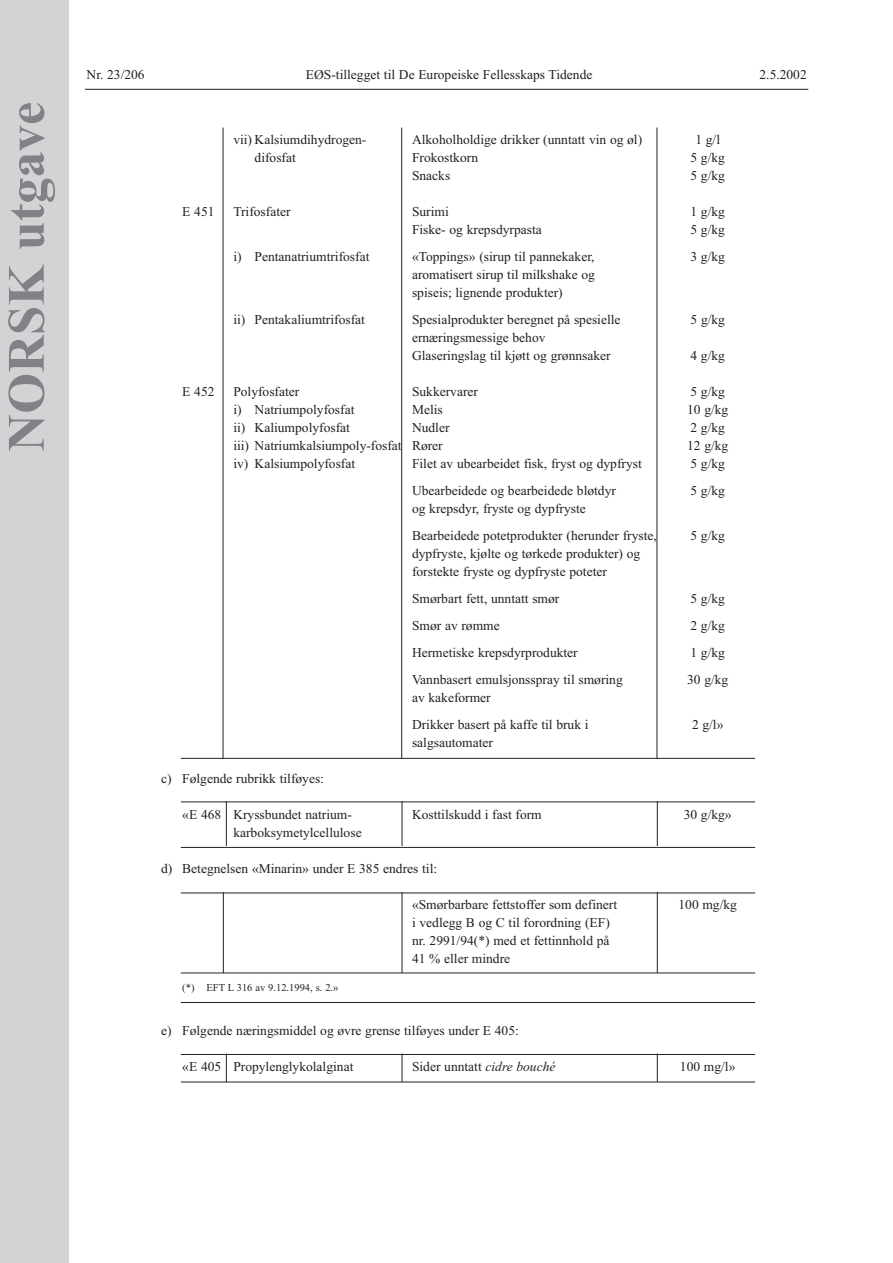
<style>
.page{position:relative;width:893px;height:1263px;background:#fff}
.page>*{position:absolute;margin:0;border:0;box-sizing:border-box;transform-origin:0 0}
.t1{font:700 52.5px "Times New Roman";color:#808285}
.t2{font:13.5px/18px "Times New Roman";color:#231f20}
.t3{font:10.5px "Times New Roman";color:#231f20}
.s1{font-style:italic}
</style>
<div class="page">
<hr style="left:85px;top:89px;width:723px;height:1px;background:#231f20">
<div style="left:0;top:0;width:68px;height:1263px;background:#d1d3d4"></div>
<hr style="left:223px;top:128px;width:1px;height:630px;background:#231f20">
<hr style="left:401px;top:128px;width:1px;height:630px;background:#231f20">
<hr style="left:656px;top:128px;width:1px;height:630px;background:#231f20">
<hr style="left:181px;top:758px;width:574px;height:1px;background:#231f20">
<hr style="left:181px;top:802px;width:574px;height:1px;background:#231f20">
<hr style="left:181px;top:847px;width:574px;height:1px;background:#231f20">
<hr style="left:226px;top:801px;width:1px;height:45px;background:#231f20">
<hr style="left:401px;top:801px;width:1px;height:45px;background:#231f20">
<hr style="left:657px;top:801px;width:1px;height:45px;background:#231f20">
<hr style="left:181px;top:1054px;width:574px;height:1px;background:#231f20">
<hr style="left:181px;top:1082px;width:574px;height:1px;background:#231f20">
<svg style="left:226px;top:1055px;width:1px;height:27px"></svg>
<svg style="left:401px;top:1055px;width:1px;height:27px"></svg>
<svg style="left:657px;top:1055px;width:1px;height:27px"></svg>
<hr style="left:181px;top:893px;width:574px;height:1px;background:#231f20">
<hr style="left:181px;top:973px;width:574px;height:1px;background:#231f20">
<hr style="left:181px;top:1002px;width:574px;height:1px;background:#231f20">
<hr style="left:223px;top:892px;width:1px;height:81px;background:#231f20">
<hr style="left:401px;top:892px;width:1px;height:81px;background:#231f20">
<hr style="left:657px;top:892px;width:1px;height:81px;background:#231f20">
<h1 class="t1" style="left:9px;top:452px;width:351px;rotate:-90deg">NORSK utgave</h1>
<p class="t2" style="left:87px;top:67px;width:60px">Nr. 23/206</p>
<p class="t2" style="left:306px;top:67px;width:288px">EØS-tillegget til De Europeiske Fellesskaps Tidende</p>
<p class="t2" style="left:759px;top:67px;width:49px">2.5.2002</p>
<p class="t2" style="left:233px;top:132px;width:135px">vii) Kalsiumdihydrogen-</p>
<p class="t2" style="left:412px;top:132px;width:232px">Alkoholholdige drikker (unntatt vin og øl)</p>
<p class="t2" style="left:695px;top:132px;width:26px">1 g/l</p>
<p class="t2" style="left:254px;top:150px;width:43px">difosfat</p>
<p class="t2" style="left:412px;top:150px;width:68px">Frokostkorn</p>
<p class="t2" style="left:690px;top:150px;width:36px">5 g/kg</p>
<p class="t2" style="left:412px;top:168px;width:40px">Snacks</p>
<p class="t2" style="left:690px;top:168px;width:36px">5 g/kg</p>
<p class="t2" style="left:182px;top:204px;width:34px">E 451</p>
<p class="t2" style="left:233px;top:204px;width:59px">Trifosfater</p>
<p class="t2" style="left:412px;top:204px;width:38px">Surimi</p>
<p class="t2" style="left:690px;top:204px;width:36px">1 g/kg</p>
<p class="t2" style="left:412px;top:222px;width:131px">Fiske- og krepsdyrpasta</p>
<p class="t2" style="left:690px;top:222px;width:36px">5 g/kg</p>
<p class="t2" style="left:233px;top:249px;width:137px">i) Pentanatriumtrifosfat</p>
<p class="t2" style="left:412px;top:249px;width:184px">«Toppings» (sirup til pannekaker,</p>
<p class="t2" style="left:690px;top:249px;width:36px">3 g/kg</p>
<p class="t2" style="left:412px;top:267px;width:184px">aromatisert sirup til milkshake og spiseis; lignende produkter)</p>
<p class="t2" style="left:233px;top:312px;width:133px">ii) Pentakaliumtrifosfat</p>
<p class="t2" style="left:412px;top:312px;width:210px">Spesialprodukter beregnet på spesielle</p>
<p class="t2" style="left:690px;top:312px;width:36px">5 g/kg</p>
<p class="t2" style="left:412px;top:330px;width:200px">ernæringsmessige behov<br>Glaseringslag til kjøtt og grønnsaker</p>
<p class="t2" style="left:690px;top:348px;width:36px">4 g/kg</p>
<p class="t2" style="left:182px;top:384px;width:34px">E 452</p>
<p class="t2" style="left:233px;top:384px;width:67px">Polyfosfater</p>
<p class="t2" style="left:412px;top:384px;width:67px">Sukkervarer</p>
<p class="t2" style="left:690px;top:384px;width:36px">5 g/kg</p>
<p class="t2" style="left:233px;top:402px;width:123px">i) Natriumpolyfosfat</p>
<p class="t2" style="left:412px;top:402px;width:32px">Melis</p>
<p class="t2" style="left:687px;top:402px;width:43px">10 g/kg</p>
<p class="t2" style="left:233px;top:420px;width:118px">ii) Kaliumpolyfosfat</p>
<p class="t2" style="left:412px;top:420px;width:39px">Nudler</p>
<p class="t2" style="left:690px;top:420px;width:36px">2 g/kg</p>
<p class="t2" style="left:233px;top:438px;width:211px">iii) Natriumkalsiumpoly-fosfat Rører</p>
<p class="t2" style="left:687px;top:438px;width:43px">12 g/kg</p>
<p class="t2" style="left:233px;top:456px;width:123px">iv) Kalsiumpolyfosfat</p>
<p class="t2" style="left:412px;top:456px;width:231px">Filet av ubearbeidet fisk, fryst og dypfryst</p>
<p class="t2" style="left:690px;top:456px;width:36px">5 g/kg</p>
<p class="t2" style="left:412px;top:483px;width:205px">Ubearbeidede og bearbeidede bløtdyr</p>
<p class="t2" style="left:690px;top:483px;width:36px">5 g/kg</p>
<p class="t2" style="left:412px;top:496px;width:246px;line-height:27px">og krepsdyr, fryste og dypfryste<br>Bearbeidede potetprodukter (herunder fryste,</p>
<p class="t2" style="left:690px;top:528px;width:36px">5 g/kg</p>
<p class="t2" style="left:412px;top:546px;width:230px">dypfryste, kjølte og tørkede produkter) og forstekte fryste og dypfryste poteter</p>
<p class="t2" style="left:412px;top:591px;width:149px">Smørbart fett, unntatt smør</p>
<p class="t2" style="left:690px;top:591px;width:36px">5 g/kg</p>
<p class="t2" style="left:412px;top:618px;width:89px">Smør av rømme</p>
<p class="t2" style="left:690px;top:618px;width:36px">2 g/kg</p>
<p class="t2" style="left:412px;top:645px;width:167px">Hermetiske krepsdyrprodukter</p>
<p class="t2" style="left:690px;top:645px;width:36px">1 g/kg</p>
<p class="t2" style="left:412px;top:672px;width:212px">Vannbasert emulsjonsspray til smøring</p>
<p class="t2" style="left:687px;top:672px;width:43px">30 g/kg</p>
<p class="t2" style="left:412px;top:685px;width:178px;line-height:27px">av kakeformer<br>Drikker basert på kaffe til bruk i</p>
<p class="t2" style="left:692px;top:717px;width:33px">2 g/l»</p>
<p class="t2" style="left:412px;top:735px;width:82px">salgsautomater</p>
<p class="t2" style="left:161px;top:771px;width:164px">c) Følgende rubrikk tilføyes:</p>
<p class="t2" style="left:182px;top:807px;width:171px">«E 468 Kryssbundet natrium-</p>
<p class="t2" style="left:412px;top:807px;width:131px">Kosttilskudd i fast form</p>
<p class="t2" style="left:683px;top:807px;width:49px">30 g/kg»</p>
<p class="t2" style="left:233px;top:825px;width:130px">karboksymetylcellulose</p>
<p class="t2" style="left:161px;top:861px;width:278px">d) Betegnelsen «Minarin» under E 385 endres til:</p>
<p class="t2" style="left:412px;top:897px;width:207px">«Smørbarbare fettstoffer som definert</p>
<p class="t2" style="left:678px;top:897px;width:60px">100 mg/kg</p>
<p class="t2" style="left:412px;top:915px;width:199px;text-align:justify">i vedlegg B og C til forordning (EF) nr. 2991/94(*) med et fettinnhold på 41 % eller mindre</p>
<p class="t3" style="left:182px;top:984px;width:158px">(*) EFT L 316 av 9.12.1994, s. 2.»</p>
<p class="t2" style="left:161px;top:1023px;width:359px">e) Følgende næringsmiddel og øvre grense tilføyes under E 405:</p>
<p class="t2" style="left:182px;top:1059px;width:173px">«E 405 Propylenglykolalginat</p>
<p class="t2" style="left:412px;top:1059px;width:145px">Sider unntatt <span class="s1">cidre bouché</span></p>
<p class="t2" style="left:680px;top:1059px;width:57px">100 mg/l»</p>
</div>
